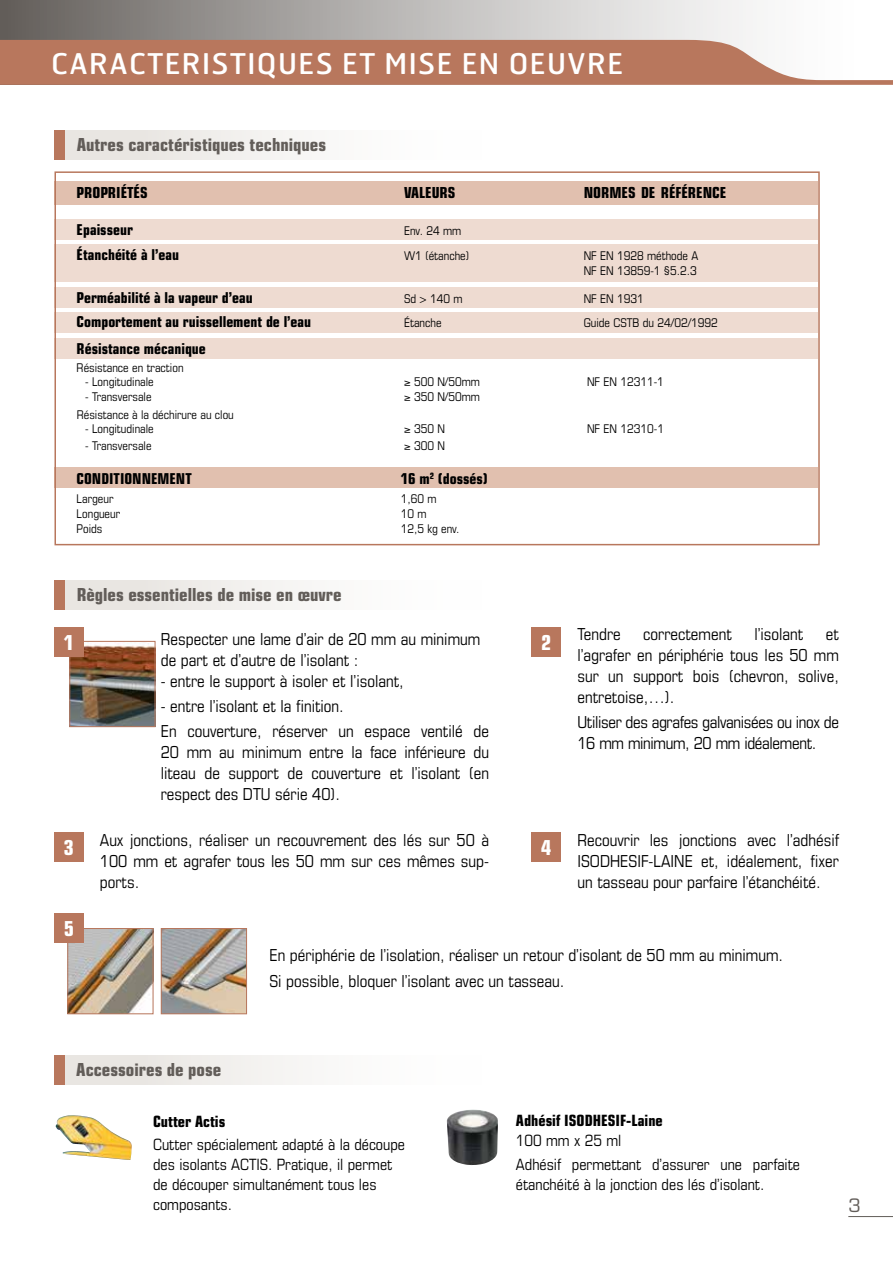
<style>
.page{position:relative;width:893px;height:1263px;background:#fff}
.page>*{position:absolute;margin:0;border:0;box-sizing:border-box;transform-origin:0 0}
.t1{font:28.5px "Hermes";letter-spacing:.05em;color:#fff}
.t2{font:700 condensed 20.7px "Eurostile";color:#fff}
.t3{font:19.5px "Eurostile Con Hea";color:#625d59}
.t4{font:18px "Eurostile";color:#625d59}
.t5{font:condensed 16.5px/21px "Eurostile";color:#000;text-align:justify}
.t6{font:condensed 16.5px/21px "Eurostile";letter-spacing:-.02em;color:#000}
.t7{font:condensed 15.6px/19.8px "Eurostile";color:#000}
.t8{font:700 condensed 15.6px "Eurostile";color:#000}
.t9{font:700 condensed 15.15px "Eurostile";color:#000}
.t10{font:700 condensed 15px "Eurostile";color:#000}
.t11{font:condensed 12px/15px "Eurostile";color:#000}
</style>
<div class="page">
<div style="left:0;top:0;width:893px;height:85px;background:linear-gradient(to right,#6c6763,#fff)"></div>
<svg style="left:0;top:40px;width:893px;height:45px;background:#c18972"></svg>
<hr style="left:848px;top:1216px;width:45px;height:1px;background:#625d59">
<div style="left:54px;top:467px;width:764px;height:21px;background:#e1c0af"></div>
<div style="left:54px;top:181px;width:764px;height:24px;background:#e1c0af"></div>
<div style="left:54px;top:244px;width:764px;height:38px;background:#eedbd1"></div>
<div style="left:54px;top:338px;width:764px;height:21px;background:#eedbd1"></div>
<div style="left:54px;top:219px;width:764px;height:21px;background:#eedbd1"></div>
<div style="left:54px;top:287px;width:764px;height:20px;background:#eedbd1"></div>
<div style="left:54px;top:313px;width:764px;height:20px;background:#eedbd1"></div>
<div style="left:54px;top:171px;width:766px;height:374px;border:2px solid #b8775d"></div>
<img style="left:447px;top:1109px;width:51px;height:56px">
<img style="left:55px;top:1115px;width:77px;height:45px">
<div style="left:54px;top:131px;width:529px;height:29px;background:linear-gradient(to right,#e7e4e0,#fff)"></div>
<div style="left:54px;top:131px;width:11px;height:29px;background:#b8775d"></div>
<div style="left:54px;top:580px;width:529px;height:29px;background:linear-gradient(to right,#e7e4e0,#fff)"></div>
<div style="left:54px;top:580px;width:11px;height:29px;background:#b8775d"></div>
<div style="left:54px;top:1055px;width:529px;height:29px;background:linear-gradient(to right,#e7e3de,#fff)"></div>
<div style="left:54px;top:1055px;width:10px;height:29px;background:#b8775d"></div>
<img style="left:71px;top:643px;width:83px;height:82px">
<div style="left:69px;top:641px;width:87px;height:86px;border:1px solid #b8775d"></div>
<div style="left:54px;top:627px;width:30px;height:29px;background:#b8775d"></div>
<div style="left:531px;top:627px;width:30px;height:29px;background:#b8775d"></div>
<img style="left:69px;top:930px;width:83px;height:82px">
<div style="left:67px;top:928px;width:87px;height:86px;border:1px solid #b8775d"></div>
<img style="left:163px;top:930px;width:82px;height:82px">
<div style="left:161px;top:928px;width:86px;height:86px;border:1px solid #b8775d"></div>
<div style="left:54px;top:913px;width:30px;height:30px;background:#b8775d"></div>
<div style="left:54px;top:833px;width:30px;height:29px;background:#b8775d"></div>
<div style="left:531px;top:833px;width:30px;height:29px;background:#b8775d"></div>
<h1 class="t1" style="left:51px;top:45px;width:573px">CARACTERISTIQUES ET MISE EN OEUVRE</h1>
<p class="t3" style="left:77px;top:134px;width:251px">Autres caractéristiques techniques</p>
<p class="t9" style="left:77px;top:184px;width:73px">PROPRIÉTÉS</p>
<p class="t9" style="left:404px;top:184px;width:53px">VALEURS</p>
<p class="t9" style="left:584px;top:184px;width:144px">NORMES DE RÉFÉRENCE</p>
<p class="t10" style="left:77px;top:221px;width:58px">Epaisseur</p>
<p class="t11" style="left:404px;top:223px;width:59px">Env. 24 mm</p>
<p class="t10" style="left:77px;top:246px;width:104px">Étanchéité à l’eau</p>
<p class="t11" style="left:404px;top:248px;width:67px">W1 (étanche)</p>
<p class="t11" style="left:584px;top:248px;width:116px">NF EN 1928 méthode A<br>NF EN 13859-1 §5.2.3</p>
<p class="t10" style="left:77px;top:288px;width:178px">Perméabilité à la vapeur d’eau</p>
<p class="t11" style="left:404px;top:291px;width:60px">Sd &gt; 140 m</p>
<p class="t11" style="left:584px;top:291px;width:62px">NF EN 1931</p>
<p class="t10" style="left:77px;top:312px;width:236px">Comportement au ruissellement de l’eau</p>
<p class="t11" style="left:404px;top:315px;width:39px">Étanche</p>
<p class="t11" style="left:584px;top:315px;width:136px">Guide CSTB du 24/02/1992</p>
<p class="t10" style="left:77px;top:339px;width:131px">Résistance mécanique</p>
<p class="t11" style="left:77px;top:360px;width:108px">Résistance en traction</p>
<p class="t11" style="left:85px;top:374px;width:70px">- Longitudinale</p>
<p class="t11" style="left:404px;top:374px;width:77px">≥ 500 N/50mm</p>
<p class="t11" style="left:587px;top:374px;width:78px">NF EN 12311-1</p>
<p class="t11" style="left:85px;top:389px;width:68px">- Transversale</p>
<p class="t11" style="left:404px;top:389px;width:77px">≥ 350 N/50mm</p>
<p class="t11" style="left:77px;top:407px;width:159px">Résistance à la déchirure au clou</p>
<p class="t11" style="left:85px;top:421px;width:70px">- Longitudinale</p>
<p class="t11" style="left:404px;top:421px;width:42px">≥ 350 N</p>
<p class="t11" style="left:587px;top:421px;width:78px">NF EN 12310-1</p>
<p class="t11" style="left:85px;top:438px;width:68px">- Transversale</p>
<p class="t11" style="left:404px;top:438px;width:42px">≥ 300 N</p>
<p class="t10" style="left:77px;top:469px;width:117px">CONDITIONNEMENT</p>
<p class="t10" style="left:401px;top:469px;width:89px">16 m<sup>2</sup> (dossés)</p>
<p class="t11" style="left:77px;top:491px;width:38px">Largeur</p>
<p class="t11" style="left:401px;top:491px;width:37px">1,60 m</p>
<p class="t11" style="left:77px;top:506px;width:45px">Longueur</p>
<p class="t11" style="left:401px;top:506px;width:27px">10 m</p>
<p class="t11" style="left:77px;top:521px;width:27px">Poids</p>
<p class="t11" style="left:401px;top:521px;width:60px">12,5 kg env.</p>
<p class="t3" style="left:77px;top:583px;width:266px">Règles essentielles de mise en œuvre</p>
<p class="t5" style="left:161px;top:628px;width:321px">Respecter une lame d’air de 20 mm au minimum de part et d’autre de l’isolant :</p>
<p class="t5" style="left:161px;top:670px;width:244px">- entre le support à isoler et l’isolant,</p>
<p class="t5" style="left:161px;top:693px;width:330px;line-height:25.2px">- entre l’isolant et la finition.<br>En couverture, réserver un espace ventilé de</p>
<p class="t5" style="left:161px;top:741px;width:330px">20 mm au minimum entre la face inférieure du liteau de support de couverture et l’isolant (en respect des DTU série 40).</p>
<p class="t2" style="left:64px;top:630px;width:12px">1</p>
<p class="t2" style="left:541px;top:630px;width:12px">2</p>
<p class="t5" style="left:100px;top:829px;width:391px">Aux jonctions, réaliser un recouvrement des lés sur 50 à 100 mm et agrafer tous les 50 mm sur ces mêmes sup&shy;ports.</p>
<p class="t2" style="left:64px;top:835px;width:12px">3</p>
<p class="t2" style="left:541px;top:835px;width:12px">4</p>
<p class="t2" style="left:64px;top:916px;width:12px">5</p>
<p class="t5" style="left:577px;top:623px;width:45px">Tendre</p>
<p class="t5" style="left:643px;top:623px;width:90px">correctement</p>
<p class="t5" style="left:754px;top:623px;width:50px">l’isolant</p>
<p class="t5" style="left:577px;top:623px;width:263px;text-indent:248px">et l’agrafer en périphérie tous les 50 mm sur un support bois (chevron, solive, entretoise,…).</p>
<p class="t6" style="left:577px;top:711px;width:263px">Utiliser des agrafes galvanisées ou inox de<br>16 mm minimum, 20 mm idéalement.</p>
<p class="t5" style="left:577px;top:829px;width:263px">Recouvrir les jonctions avec l’adhésif ISODHESIF-LAINE et, idéalement, fixer un tasseau pour parfaire l’étanchéité.</p>
<p class="t5" style="left:269px;top:942px;width:515px;line-height:25.2px">En périphérie de l’isolation, réaliser un retour d’isolant de 50 mm au minimum.<br>Si possible, bloquer l’isolant avec un tasseau.</p>
<p class="t3" style="left:76px;top:1058px;width:147px">Accessoires de pose</p>
<p class="t8" style="left:153px;top:1111px;width:74px">Cutter Actis</p>
<p class="t7" style="left:153px;top:1134px;width:253px">Cutter spécialement adapté à la découpe des isolants ACTIS. Pratique, il permet de découper simultanément tous les composants.</p>
<p class="t8" style="left:516px;top:1111px;width:148px">Adhésif ISODHESIF-Laine</p>
<p class="t7" style="left:516px;top:1128px;width:286px;line-height:23.9px">100 mm x 25 ml<br>Adhésif permettant d’assurer une parfaite</p>
<p class="t7" style="left:516px;top:1174px;width:250px">étanchéité à la jonction des lés d’isolant.</p>
<p class="t4" style="left:848px;top:1194px;width:14px">3</p>
</div>
